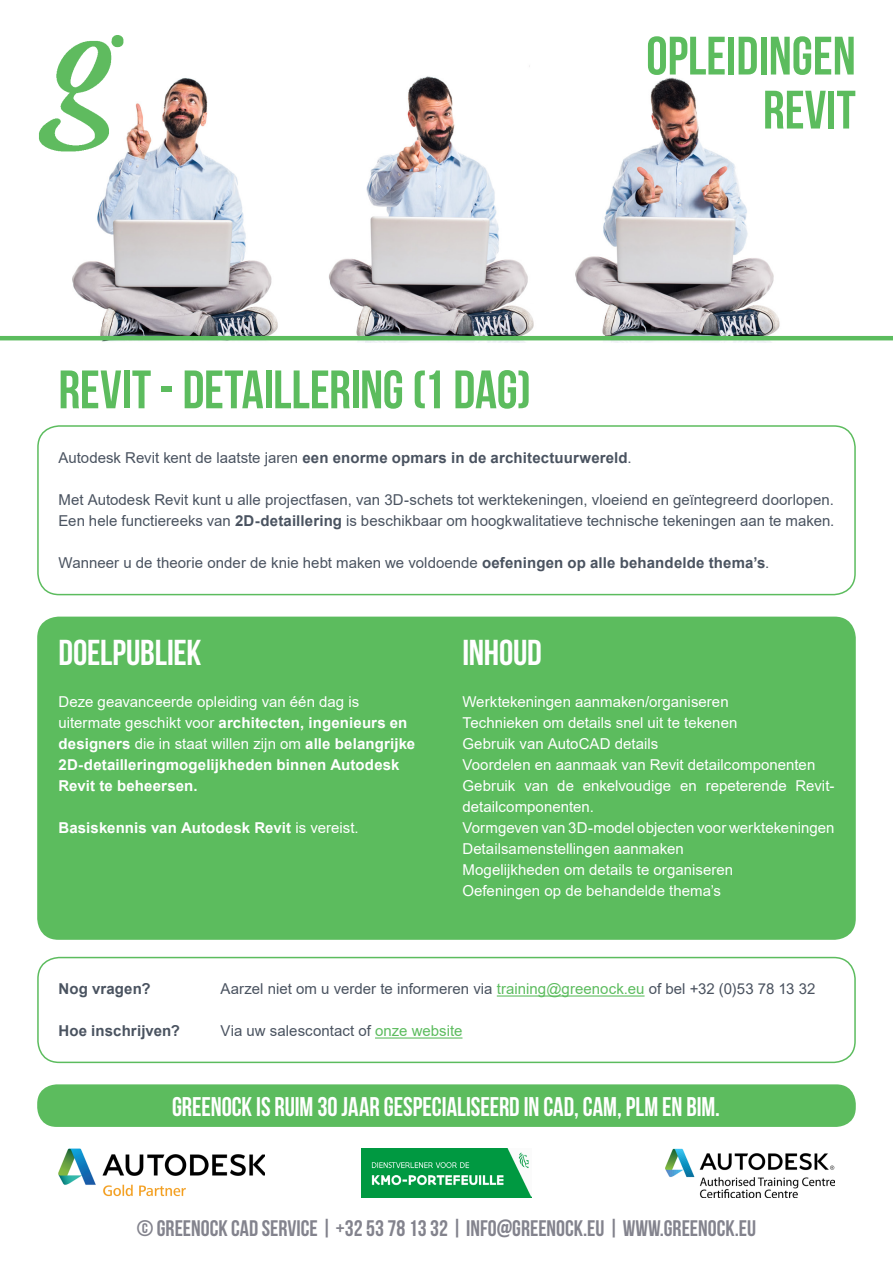
<style>
.page{position:relative;width:893px;height:1263px;background:#fff}
.page>*{position:absolute;margin:0;border:0;box-sizing:border-box;transform-origin:0 0}
.t1{font:54px/54px "Bebas Neue";color:#5cbc5e;text-align:right}
.t2{font:36px "Bebas Neue";letter-spacing:-.005em;color:#fff}
.t3{font:27px "Bebas Neue";letter-spacing:-.005em;color:#fff;scale:.95 1}
.t4{font:22.5px "Bebas Neue";color:#83838d}
.t5{font:15px "Arial";letter-spacing:.005em;color:#4a5360}
.t6{font:15px/21px "Arial";color:#fff}
.t7{font:700 15px/21px "Arial";letter-spacing:.01em;color:#fff}
.t8{font:700 15px "Arial";letter-spacing:.01em;color:#4a5360}
.s1{font-weight:400}
.s2{font-weight:700}
.s3{color:#5cbc5e}
.s4{color:#4a525f}
</style>
<div class="page">
<div style="left:37px;top:957px;width:819px;height:106px;border:2px solid #5cbc5e;border-radius:21px"></div>
<div style="left:37px;top:617px;width:819px;height:323px;background:#5cbc5e;border-radius:21px"></div>
<div style="left:37px;top:425px;width:819px;height:170px;border:2px solid #5cbc5e;border-radius:21px"></div>
<img style="left:51px;top:65px;width:767px;height:278px">
<img style="left:39px;top:35px;width:86px;height:118px">
<hr style="left:0;top:336px;width:893px;height:4px;background:#5cbc5e">
<img style="left:362px;top:1148px;width:169px;height:49px">
<img style="left:58px;top:1148px;width:207px;height:49px">
<img style="left:666px;top:1148px;width:168px;height:49px">
<div style="left:37px;top:1084px;width:819px;height:43px;background:#5cbc5e;border-radius:20px"></div>
<hr style="left:497px;top:995px;width:148px;height:1px;background:#5cbc5e">
<hr style="left:375px;top:1037px;width:87px;height:1px;background:#5cbc5e">
<p class="t1" style="left:58px;top:362px;width:474px">REVIT - DETAILLERING (1 DAG)</p>
<h1 class="t1" style="left:646px;top:28px;width:211px">OPLEIDINGEN<br>REVIT</h1>
<p class="t8" style="left:58px;top:447px;width:575px"><span class="s1">Autodesk Revit kent de laatste jaren</span> een enorme opmars in de architectuurwereld<span class="s1">.</span></p>
<p class="t5" style="left:58px;top:490px;width:777px">Met Autodesk Revit kunt u alle projectfasen, van 3D-schets tot werktekeningen, vloeiend en geïntegreerd doorlopen.</p>
<p class="t5" style="left:58px;top:511px;width:777px">Een hele functiereeks van <span class="s2">2D-detaillering</span> is beschikbaar om hoogkwalitatieve technische tekeningen aan te maken.</p>
<p class="t5" style="left:58px;top:553px;width:712px">Wanneer u de theorie onder de knie hebt maken we voldoende <span class="s2">oefeningen op alle behandelde thema’s</span>.</p>
<p class="t2" style="left:58px;top:633px;width:144px">DOELPUBLIEK</p>
<p class="t7" style="left:58px;top:691px;width:358px"><span class="s1">Deze geavanceerde opleiding van één dag is uitermate geschikt voor</span> architecten, ingenieurs en designers <span class="s1">die in staat willen zijn om</span> alle belangrijke 2D-detailleringmogelijkheden binnen Autodesk Revit te beheersen.</p>
<p class="t7" style="left:58px;top:817px;width:302px">Basiskennis van Autodesk Revit <span class="s1">is vereist.</span></p>
<p class="t2" style="left:462px;top:633px;width:81px">INHOUD</p>
<p class="t6" style="left:462px;top:691px;width:268px">Werktekeningen aanmaken/organiseren</p>
<p class="t6" style="left:462px;top:712px;width:276px">Technieken om details snel uit te tekenen</p>
<p class="t6" style="left:462px;top:733px;width:197px">Gebruik van AutoCAD details</p>
<p class="t6" style="left:462px;top:754px;width:354px">Voordelen en aanmaak van Revit detailcomponenten</p>
<p class="t6" style="left:462px;top:775px;width:374px">Gebruik van de enkelvoudige en repeterende Revit&shy;detailcomponenten.</p>
<p class="t6" style="left:462px;top:817px;width:374px">Vormgeven van 3D-model objecten voor werktekeningen</p>
<p class="t6" style="left:462px;top:838px;width:223px">Detailsamenstellingen aanmaken</p>
<p class="t6" style="left:462px;top:859px;width:272px">Mogelijkheden om details te organiseren</p>
<p class="t6" style="left:462px;top:880px;width:260px">Oefeningen op de behandelde thema’s</p>
<p class="t8" style="left:58px;top:978px;width:94px">Nog vragen?</p>
<p class="t5" style="left:220px;top:979px;width:596px">Aarzel niet om u verder te informeren via <span class="s3">training@greenock.eu</span> of bel <span class="s4">+32 (0)53 78 13 32</span></p>
<p class="t8" style="left:58px;top:1020px;width:123px">Hoe inschrijven?</p>
<p class="t5" style="left:220px;top:1021px;width:244px">Via uw salescontact of <span class="s3">onze website</span></p>
<p class="t3" style="left:172px;top:1091px;width:578px">GREENOCK IS RUIM 30 JAAR GESPECIALISEERD IN CAD, CAM, PLM EN BIM.</p>
<p class="t4" style="left:137px;top:1216px;width:621px">© GREENOCK CAD SERVICE | +32 53 78 13 32 | INFO@GREENOCK.EU | WWW.GREENOCK.EU</p>
</div>
